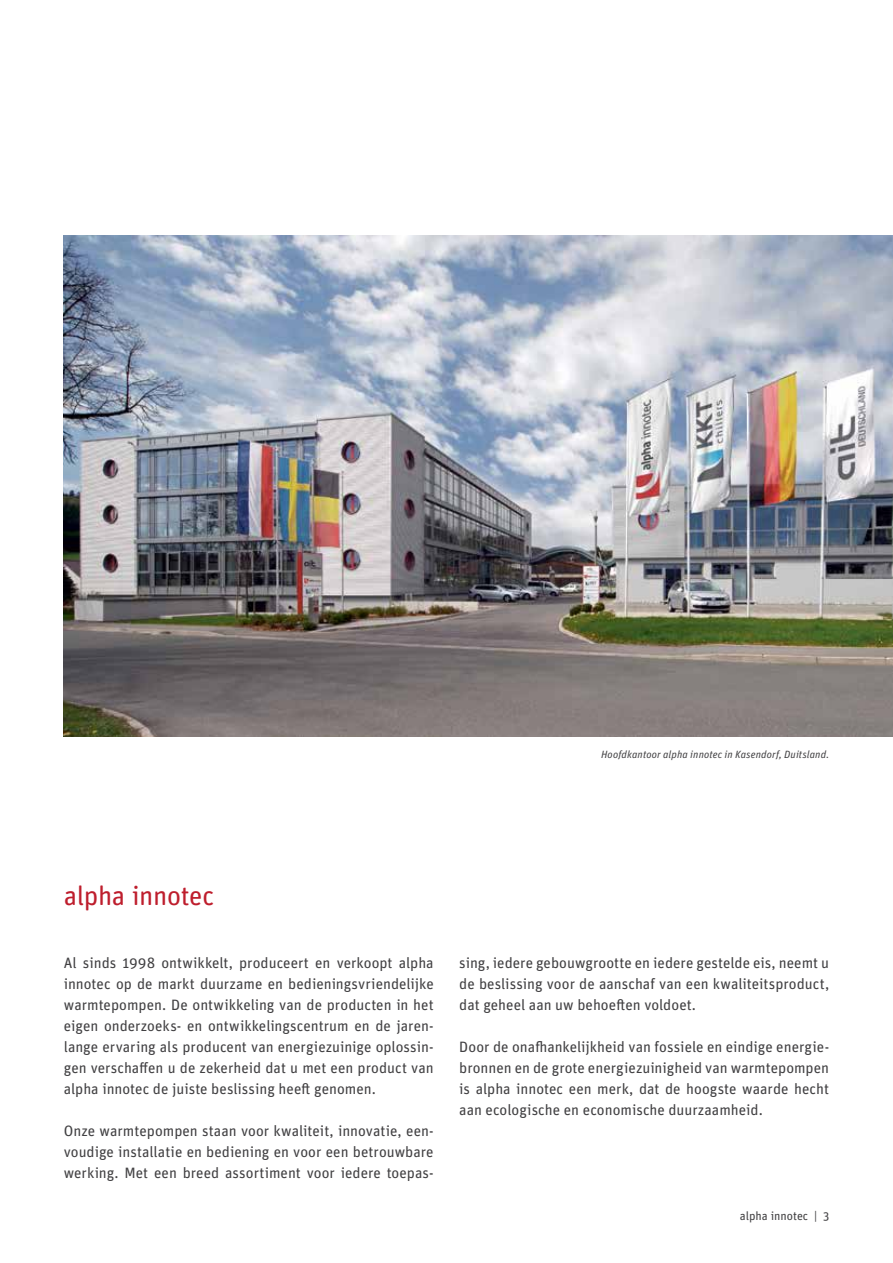
<style>
.page{position:relative;width:893px;height:1263px;background:#fff}
.page>*{position:absolute;margin:0;border:0;box-sizing:border-box;transform-origin:0 0}
.t1{font:27px "Unit Rounded Pro";letter-spacing:-.015em;color:#be1e2d}
.t2{font:15px/21px "Unit Pro";color:#414042;text-align:justify}
.t3{font:12px "Unit Pro";color:#414042}
.t4{font:italic 10.5px "Unit Pro";letter-spacing:.01em;color:#414042}
</style>
<div class="page">
<img style="left:64px;top:235px;width:829px;height:502px">
<p class="t4" style="left:601px;top:747px;width:230px">Hoofdkantoor alpha innotec in Kasendorf, Duitsland.</p>
<h1 class="t1" style="left:64px;top:877px;width:152px">alpha innotec</h1>
<p class="t2" style="left:64px;top:951px;width:371px">Al sinds 1998 ontwikkelt, produceert en verkoopt alpha innotec op de markt duurzame en bedieningsvriendelijke warmtepompen. De ontwikkeling van de producten in het eigen onderzoeks- en ontwikkelingscentrum en de jaren&shy;lange ervaring als producent van energiezuinige oplossin&shy;gen verschaffen u de zekerheid dat u met een product van alpha innotec de juiste beslissing heeft genomen.</p>
<p class="t2" style="left:64px;top:1119px;width:371px">Onze warmtepompen staan voor kwaliteit, innovatie, een&shy;voudige installatie en bediening en voor een betrouwbare werking. Met een breed assortiment voor iedere toepas-</p>
<p class="t2" style="left:459px;top:951px;width:371px">sing, iedere gebouwgrootte en iedere gestelde eis, neemt u de beslissing voor de aanschaf van een kwaliteitsproduct, dat geheel aan uw behoeften voldoet.</p>
<p class="t2" style="left:459px;top:1035px;width:371px">Door de onafhankelijkheid van fossiele en eindige energie&shy;bronnen en de grote energiezuinigheid van warmtepompen is alpha innotec een merk, dat de hoogste waarde hecht aan ecologische en economische duurzaamheid.</p>
<p class="t3" style="left:740px;top:1207px;width:91px">alpha innotec | 3</p>
</div>
